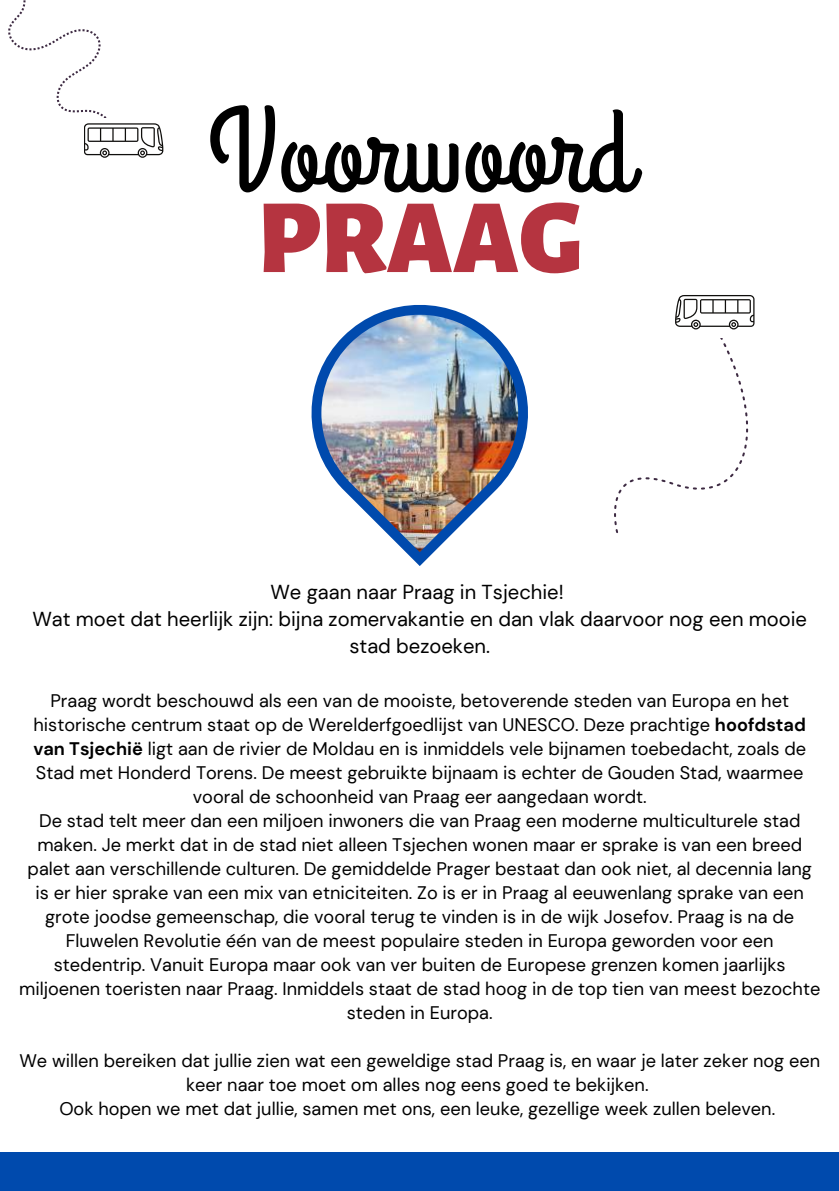
<style>
.page{position:relative;width:839px;height:1191px;background:#fff}
.page>*{position:absolute;margin:0;border:0;box-sizing:border-box;transform-origin:0 0}
.t1{font:119.8px "Grand Hotel";color:#000}
.t2{font:900 105.6px "Alegreya Sans SC";color:#b53440}
.t3{font:20.2px/27px "DM Sans";color:#000;text-align:center}
.t4{font:18.2px/24px "DM Sans";color:#000;text-align:center}
.s1{font-weight:700}
</style>
<div class="page">
<svg style="left:614px;top:297px;width:141px;height:236px"></svg>
<img style="left:311px;top:305px;width:217px;height:261px">
<div style="left:0;top:1152px;width:838px;height:39px;background:#004aad"></div>
<div style="left:638px;top:286px;width:104px;height:52px;background:#fff"></div>
<svg style="left:675px;top:295px;width:79px;height:34px"></svg>
<svg style="left:8px;top:0;width:155px;height:158px"></svg>
<h1 class="t1" style="left:208px;top:76px;width:425px">Voorwoord</h1>
<h2 class="t2" style="left:257px;top:188px;width:326px">PRAAG</h2>
<p class="t3" style="left:32px;top:578px;width:776px">We gaan naar Praag in Tsjechie!<br>Wat moet dat heerlijk zijn: bijna zomervakantie en dan vlak daarvoor nog een mooie stad bezoeken.</p>
<p class="t4" style="left:19px;top:689px;width:802px">Praag wordt beschouwd als een van de mooiste, betoverende steden van Europa en het historische centrum staat op de Werelderfgoedlijst van UNESCO. Deze prachtige <span class="s1">hoofdstad van Tsjechië</span> ligt aan de rivier de Moldau en is inmiddels vele bijnamen toebedacht, zoals de Stad met Honderd Torens. De meest gebruikte bijnaam is echter de Gouden Stad, waarmee vooral de schoonheid van Praag eer aangedaan wordt.<br>De stad telt meer dan een miljoen inwoners die van Praag een moderne multiculturele stad maken. Je merkt dat in de stad niet alleen Tsjechen wonen maar er sprake is van een breed palet aan verschillende culturen. De gemiddelde Prager bestaat dan ook niet, al decennia lang is er hier sprake van een mix van etniciteiten. Zo is er in Praag al eeuwenlang sprake van een grote joodse gemeenschap, die vooral terug te vinden is in de wijk Josefov. Praag is na de Fluwelen Revolutie één van de meest populaire steden in Europa geworden voor een stedentrip. Vanuit Europa maar ook van ver buiten de Europese grenzen komen jaarlijks miljoenen toeristen naar Praag. Inmiddels staat de stad hoog in de top tien van meest bezochte steden in Europa.</p>
<p class="t4" style="left:19px;top:1049px;width:802px">We willen bereiken dat jullie zien wat een geweldige stad Praag is, en waar je later zeker nog een keer naar toe moet om alles nog eens goed te bekijken.<br>Ook hopen we met dat jullie, samen met ons, een leuke, gezellige week zullen beleven.</p>
</div>
